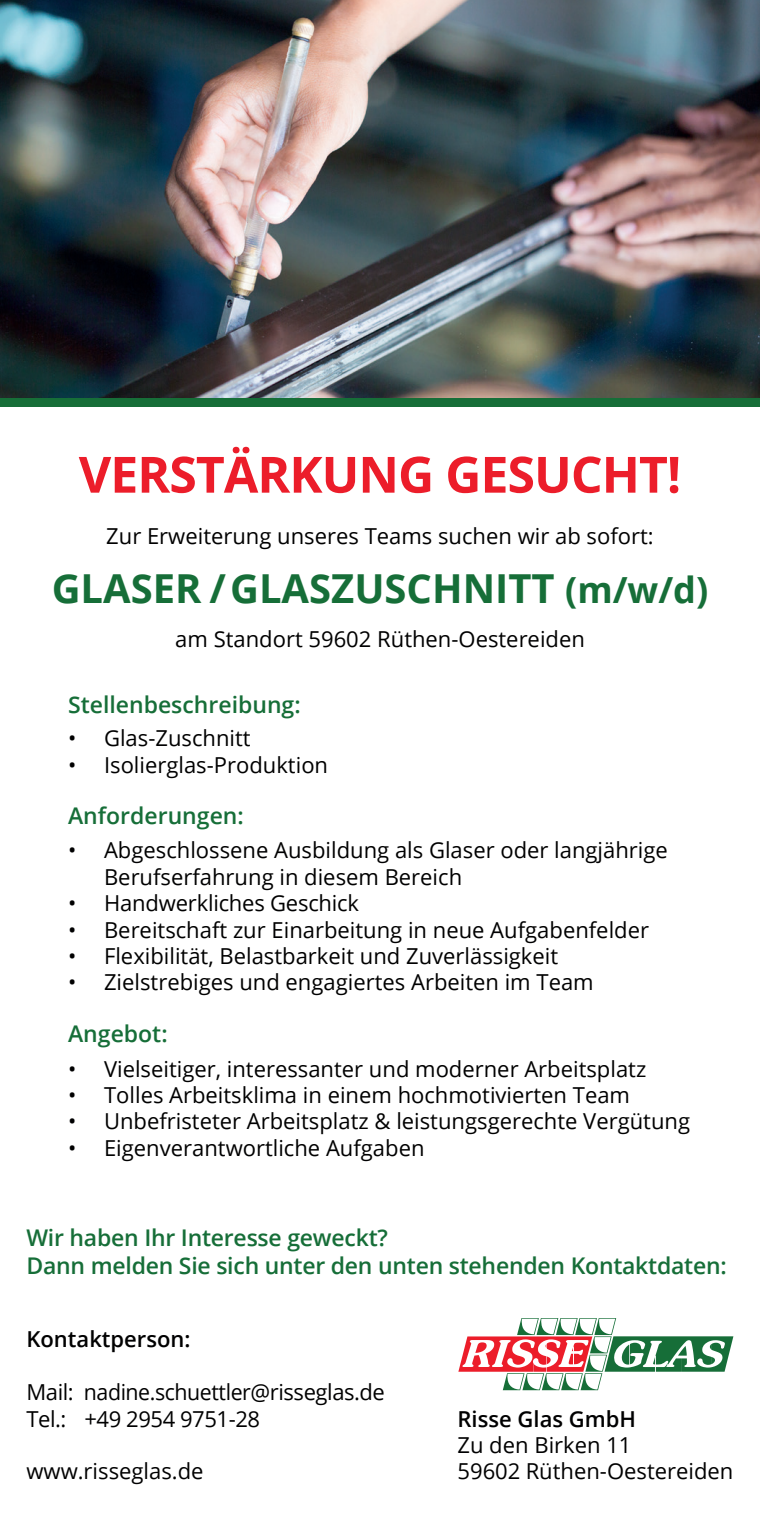
<style>
.page{position:relative;width:760px;height:1531px;background:#fff}
.page>*{position:absolute;margin:0;border:0;box-sizing:border-box;transform-origin:0 0}
.t1{font:700 50px "Open Sans";letter-spacing:-.02em;color:#ec1d2a}
.t2{font:700 40px "Open Sans";color:#166e38}
.t3{font:600 23px/27.6px "Open Sans";letter-spacing:-.01em;color:#166e38}
.t4{font:22px/26.4px "Open Sans";color:#000001}
.t5{font:22px/26.4px "Open Sans";letter-spacing:-.02em;color:#000001}
.t6{font:600 22px "Open Sans";color:#000001}
.s1{font-size:36px}
</style>
<div class="page">
<img style="left:0;top:0;width:760px;height:398px">
<div style="left:0;top:398px;width:760px;height:9px;background:#166e38"></div>
<svg style="left:458px;top:1318px;width:275px;height:72px"></svg>
<h1 class="t1" style="left:79px;top:439px;width:604px">VERSTÄRKUNG GESUCHT!</h1>
<p class="t4" style="left:106px;top:522px;width:549px">Zur Erweiterung unseres Teams suchen wir ab sofort:</p>
<h2 class="t2" style="left:52px;top:560px;width:658px">GLASER / GLASZUSCHNITT <span class="s1">(m/w/d)</span></h2>
<p class="t4" style="left:175px;top:626px;width:411px">am Standort 59602 Rüthen-Oestereiden</p>
<p class="t3" style="left:68px;top:690px;width:234px">Stellenbeschreibung:</p>
<p class="t4" style="left:68px;top:725px;width:184px">• Glas-Zuschnitt</p>
<p class="t4" style="left:68px;top:751px;width:261px">• Isolierglas-Produktion</p>
<p class="t3" style="left:68px;top:802px;width:177px">Anforderungen:</p>
<p class="t4" style="left:104px;top:836px;width:565px;text-indent:-36px">• Abgeschlossene Ausbildung als Glaser oder langjährige<br>Berufserfahrung in diesem Bereich</p>
<p class="t4" style="left:68px;top:889px;width:292px">• Handwerkliches Geschick</p>
<p class="t4" style="left:68px;top:916px;width:582px">• Bereitschaft zur Einarbeitung in neue Aufgabenfelder</p>
<p class="t4" style="left:68px;top:942px;width:491px">• Flexibilität, Belastbarkeit und Zuverlässigkeit</p>
<p class="t4" style="left:68px;top:968px;width:527px">• Zielstrebiges und engagiertes Arbeiten im Team</p>
<p class="t3" style="left:68px;top:1019px;width:101px">Angebot:</p>
<p class="t4" style="left:68px;top:1055px;width:580px">• Vielseitiger, interessanter und moderner Arbeitsplatz</p>
<p class="t4" style="left:68px;top:1081px;width:563px">• Tolles Arbeitsklima in einem hochmotivierten Team</p>
<p class="t4" style="left:68px;top:1107px;width:623px">• Unbefristeter Arbeitsplatz &amp; leistungsgerechte Vergütung</p>
<p class="t4" style="left:68px;top:1134px;width:358px">• Eigenverantwortliche Aufgaben</p>
<p class="t3" style="left:26px;top:1223px;width:702px">Wir haben Ihr Interesse geweckt?<br>Dann melden Sie sich unter den unten stehenden Kontaktdaten:</p>
<p class="t6" style="left:26px;top:1324px;width:166px">Kontaktperson:</p>
<p class="t5" style="left:26px;top:1378px;width:360px">Mail: nadine.schuettler@risseglas.de<br>Tel.: +49 2954 9751-28</p>
<p class="t4" style="left:26px;top:1457px;width:179px">www.risseglas.de</p>
<p class="t6" style="left:457px;top:1403px;width:180px">Risse Glas GmbH</p>
<p class="t4" style="left:457px;top:1431px;width:277px">Zu den Birken 11<br>59602 Rüthen-Oestereiden</p>
</div>
